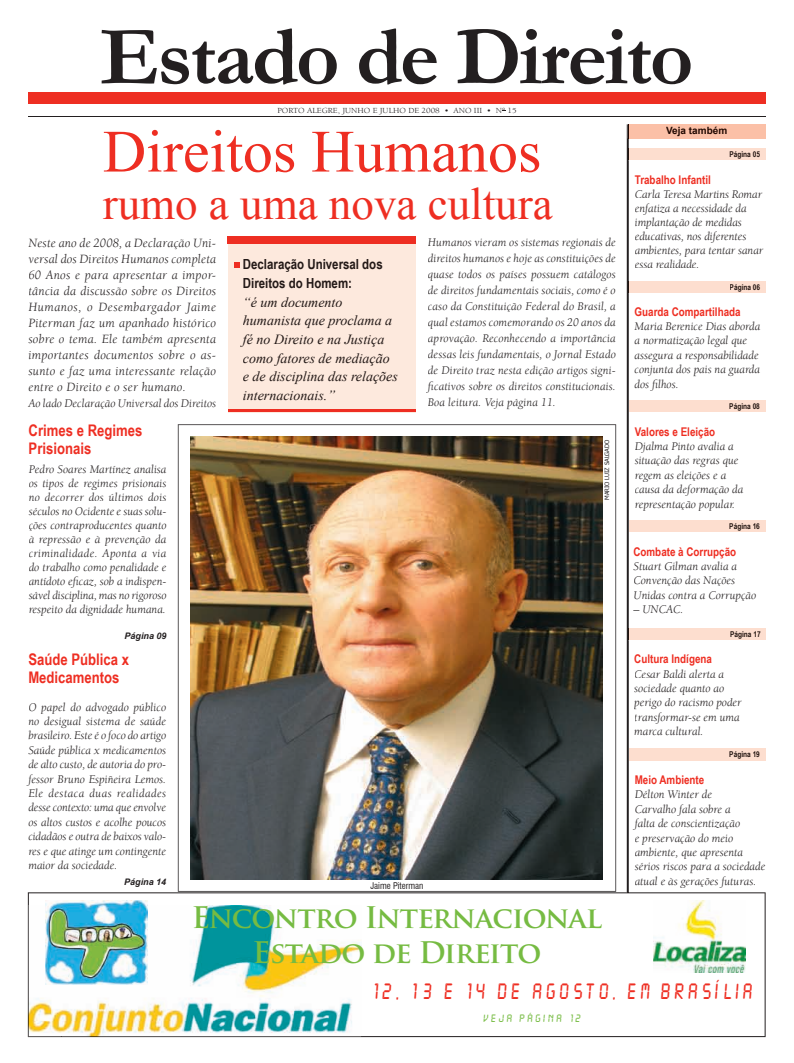
<style>
.page{position:relative;width:794px;height:1063px;background:#fff}
.page>*{position:absolute;margin:0;border:0;box-sizing:border-box;transform-origin:0 0}
.t1{font:700 84.4px "Garamond";letter-spacing:-.03em;color:#231f20}
.t2{font:60px "Times New Roman";color:#ee2e22}
.t3{font:45px "Times New Roman";color:#ee2e22}
.t4{font:700 29px/34.8px "Trajan Pro";letter-spacing:-.03em;color:#76bb42;text-align:center}
.t5{font:20.7px "Time Normal";color:#ee2e22;scale:.85 1}
.t6{font:700 16px/18px "Arial Narrow";color:#ee2e22}
.t7{font:italic 14px/18.6px "Times New Roman";color:#221816}
.t8{font:700 14px/18.6px "Arial Narrow";color:#221816}
.t9{font:italic 13px/16px "Berkeley";letter-spacing:.02em;color:#231f20;text-align:justify}
.t10{font:italic 12px/14.4px "Berkeley";color:#231f20}
.t11{font:700 12px "Arial Narrow";color:#ee2e22}
.t12{font:10px "Time Normal";letter-spacing:.02em;color:#76bb42}
.t13{font:700 10px "Arial";color:#210801}
.t14{font:italic 700 9px "Arial";color:#231f20}
.t15{font:condensed 9px "Swiss 721 BT";color:#231f20}
.t16{font:700 8px "Arial Narrow";color:#221410}
.t17{font:8px "Berkeley";color:#231f20;scale:1.1 1}
.t18{font:6px "Tahoma";color:#231f20}
</style>
<div class="page">
<div style="left:629px;top:520px;width:136px;height:12px;background:#fddecf"></div>
<svg style="left:178px;top:424px;width:438px;height:468px"></svg>
<hr style="left:28px;top:116px;width:737px;height:1px;background:#231f20">
<div style="left:28px;top:92px;width:737px;height:11px;background:#ee2e22"></div>
<div style="left:628px;top:281px;width:138px;height:12px;background:#fddecf"></div>
<div style="left:628px;top:124px;width:137px;height:15px;background:#fbc0a7"></div>
<div style="left:629px;top:748px;width:136px;height:12px;background:#fddecf"></div>
<div style="left:628px;top:628px;width:138px;height:12px;background:#fddecf"></div>
<div style="left:628px;top:148px;width:137px;height:12px;background:#fddecf"></div>
<div style="left:228px;top:244px;width:187px;height:168px;background:#fde9dd"></div>
<div style="left:228px;top:236px;width:188px;height:8px;background:#ee2e22"></div>
<svg style="left:234px;top:262px;width:6px;height:6px"></svg>
<hr style="left:228px;top:409px;width:187px;height:3px;background:#ee2e22">
<svg style="left:627px;top:124px;width:2px;height:768px;background:#383435"></svg>
<svg style="left:28px;top:892px;width:737px;height:145px"></svg>
<img style="left:28px;top:905px;width:34px;height:132px">
<img style="left:61px;top:1003px;width:300px;height:34px">
<img style="left:191px;top:436px;width:411px;height:443px">
<div style="left:629px;top:400px;width:136px;height:12px;background:#fddecf"></div>
<img style="left:46px;top:900px;width:102px;height:84px">
<img style="left:653px;top:901px;width:93px;height:72px">
<h1 class="t1" style="left:100px;top:-1px;width:595px">Estado de Direito</h1>
<p class="t17" style="left:277px;top:106px;width:219px">PORTO ALEGRE, JUNHO E JULHO DE 2008 • ANO III • N° 15</p>
<h2 class="t2" style="left:103px;top:111px;width:440px">Direitos Humanos</h2>
<h3 class="t3" style="left:103px;top:173px;width:451px">rumo a uma nova cultura</h3>
<p class="t9" style="left:28px;top:235px;width:189px">Neste ano de 2008, a Declaração Uni&shy;versal dos Direitos Humanos completa 60 Anos e para apresentar a impor&shy;tância da discussão sobre os Direitos Humanos, o Desembargador Jaime Piterman faz um apanhado histórico sobre o tema. Ele também apresenta importantes documentos sobre o as&shy;sunto e faz uma interessante relação entre o Direito e o ser humano.</p>
<p class="t10" style="left:28px;top:397px;width:189px">Ao lado Declaração Universal dos Direitos</p>
<h3 class="t6" style="left:29px;top:421px;width:115px">Crimes e Regimes<br>Prisionais</h3>
<p class="t10" style="left:29px;top:462px;width:139px;line-height:14px;text-align:justify">Pedro Soares Martínez analisa os tipos de regimes prisionais no decorrer dos últimos dois séculos no Ocidente e suas solu&shy;ções contraproducentes quanto à repressão e à prevenção da criminalidade. Aponta a via do trabalho como penalidade e antídoto eficaz, sob a indispen&shy;sável disciplina, mas no rigoroso respeito da dignidade humana.</p>
<p class="t14" style="left:124px;top:630px;width:44px">Página 09</p>
<h3 class="t6" style="left:28px;top:649px;width:102px">Saúde Pública x<br>Medicamentos</h3>
<p class="t10" style="left:28px;top:700px;width:139px;text-align:justify">O papel do advogado público no desigual sistema de saúde brasileiro. Este é o foco do artigo Saúde pública x medicamentos de alto custo, de autoria do pro&shy;fessor Bruno Espiñeira Lemos.<br>Ele destaca duas realidades desse contexto: uma que envolve os altos custos e acolhe poucos cidadãos e outra de baixos valo&shy;res e que atinge um contingente maior da sociedade.</p>
<p class="t14" style="left:124px;top:876px;width:44px">Página 14</p>
<p class="t8" style="left:243px;top:255px;width:141px">Declaração Universal dos<br>Direitos do Homem:</p>
<p class="t7" style="left:243px;top:292px;width:157px">“é um documento humanista que proclama a fé no Direito e na Justiça como fatores de mediação e de disciplina das relações internacionais.”</p>
<p class="t10" style="left:428px;top:235px;width:189px;line-height:16px;text-align:justify">Humanos vieram os sistemas regionais de direitos humanos e hoje as constituições de quase todos os países possuem catálogos de direitos fundamentais sociais, como é o caso da Constituição Federal do Brasil, a qual estamos comemorando os 20 anos da aprovação. Reconhecendo a importância dessas leis fundamentais, o Jornal Estado de Direito traz nesta edição artigos signi&shy;ficativos sobre os direitos constitucionais.<br>Boa leitura. Veja página 11.</p>
<p class="t18" style="left:603px;top:500px;width:62px;rotate:-90deg">MARIO LUIZ SALGADO</p>
<p class="t15" style="left:370px;top:880px;width:54px">Jaime Piterman</p>
<h3 class="t4" style="left:192px;top:901px;width:412px">Encontro Internacional<br>Estado de Direito</h3>
<p class="t13" style="left:666px;top:124px;width:63px">Veja também</p>
<p class="t16" style="left:729px;top:148px;width:32px">Página 05</p>
<p class="t11" style="left:635px;top:170px;width:78px">Trabalho Infantil</p>
<p class="t10" style="left:635px;top:187px;width:130px;line-height:14px">Carla Teresa Martins Romar enfatiza a necessidade da implantação de medidas educativas, nos diferentes ambientes, para tentar sanar essa realidade.</p>
<p class="t11" style="left:634px;top:302px;width:108px">Guarda Compartilhada</p>
<p class="t10" style="left:634px;top:319px;width:127px">Maria Berenice Dias aborda a normatização legal que assegura a responsabilidade conjunta dos pais na guarda dos filhos.</p>
<p class="t16" style="left:729px;top:281px;width:32px">Página 06</p>
<p class="t16" style="left:729px;top:400px;width:32px">Página 08</p>
<p class="t11" style="left:635px;top:422px;width:82px">Valores e Eleição</p>
<p class="t10" style="left:635px;top:439px;width:110px">Djalma Pinto avalia a situação das regras que regem as eleições e a causa da deformação da representação popular.</p>
<p class="t16" style="left:729px;top:520px;width:32px">Página 16</p>
<p class="t11" style="left:633px;top:542px;width:104px">Combate à Corrupção</p>
<p class="t10" style="left:633px;top:559px;width:124px">Stuart Gilman avalia a<br>Convenção das Nações<br>Unidas contra a Corrupção</p>
<p class="t10" style="left:633px;top:603px;width:52px">– UNCAC.</p>
<p class="t16" style="left:730px;top:628px;width:32px">Página 17</p>
<p class="t11" style="left:634px;top:650px;width:79px">Cultura Indígena</p>
<p class="t10" style="left:634px;top:667px;width:109px">Cesar Baldi alerta a sociedade quanto ao perigo do racismo poder transformar-se em uma marca cultural.</p>
<p class="t16" style="left:729px;top:748px;width:32px">Página 19</p>
<p class="t11" style="left:634px;top:771px;width:71px">Meio Ambiente</p>
<p class="t10" style="left:634px;top:788px;width:132px">Délton Winter de<br>Carvalho fala sobre a<br>falta de conscientização<br>e preservação do meio ambiente, que apresenta sérios riscos para a sociedade atual e às gerações futuras.</p>
<h3 class="t5" style="left:368px;top:979px;width:454px">12, 13 E 14 DE AGOSTO, EM BRASÍLIA</h3>
<p class="t12" style="left:481px;top:1012px;width:101px">VEJA PÁGINA 12</p>
</div>
